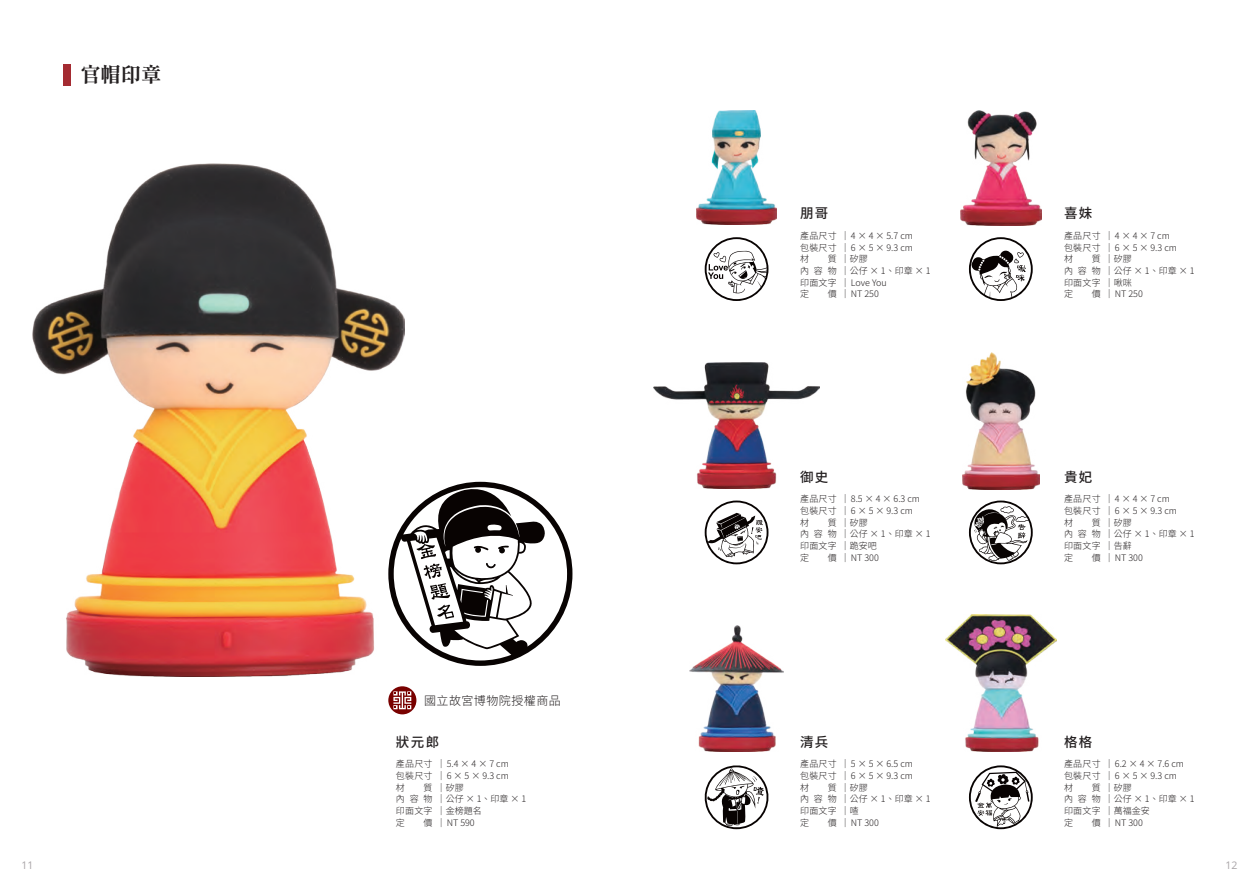
<style>
.page{position:relative;width:1259px;height:893px;background:#fff}
.page>*{position:absolute;margin:0;border:0;box-sizing:border-box;transform-origin:0 0}
.t1{font:20.25px "Gen Ryu Min TW B";color:#231f20}
.t2{font:500 13.5px "Noto Sans CJ Ktc";letter-spacing:.1em;color:#231f20}
.t3{font:300 12px "Noto Sans CJ Ktc";letter-spacing:.04em;color:#231f20}
.t4{font:10.5px "Open Sans";color:#a8a4a7}
.t5{font:300 9px/11.7px "Noto Sans CJ Ktc";color:#231f20}
.t6{font:300 9px/11.7px "Noto Sans CJ Ktc";letter-spacing:.02em;color:#231f20;text-align:justify}
</style>
<div class="page">
<div style="left:64px;top:64px;width:7px;height:21px;background:#a42b32"></div>
<svg style="left:388px;top:686px;width:28px;height:28px"></svg>
<img style="left:32px;top:164px;width:372px;height:512px">
<svg style="left:388px;top:480px;width:184px;height:186px"></svg>
<svg style="left:704px;top:237px;width:64px;height:64px"></svg>
<svg style="left:969px;top:237px;width:63px;height:64px"></svg>
<svg style="left:704px;top:501px;width:64px;height:63px"></svg>
<svg style="left:969px;top:501px;width:63px;height:63px"></svg>
<svg style="left:704px;top:765px;width:65px;height:64px"></svg>
<svg style="left:969px;top:765px;width:63px;height:64px"></svg>
<img style="left:697px;top:111px;width:79px;height:114px">
<img style="left:960px;top:111px;width:81px;height:114px">
<img style="left:962px;top:353px;width:77px;height:136px">
<img style="left:653px;top:362px;width:166px;height:126px">
<img style="left:689px;top:626px;width:94px;height:126px">
<img style="left:945px;top:614px;width:111px;height:138px">
<h1 class="t1" style="left:80px;top:63px;width:82px">官帽印章</h1>
<p class="t4" style="left:21px;top:858px;width:14px">11</p>
<h3 class="t3" style="left:424px;top:693px;width:138px">國立故宮博物院授權商品</h3>
<h2 class="t2" style="left:396px;top:734px;width:45px">狀元郎</h2>
<p class="t5" style="left:437px;top:758px;width:91px">│5.4 × 4 × 7 cm<br>│6 × 5 × 9.3 cm<br>│矽膠<br>│公仔 × 1、印章 × 1 │金榜題名<br>│NT 590</p>
<p class="t6" style="left:396px;top:758px;width:38px">產品尺寸包裝尺寸材</p>
<p class="t6" style="left:396px;top:782px;width:38px;text-indent:28px">質內容物印面文字定</p>
<p class="t6" style="left:423px;top:817px;width:10px">價</p>
<h2 class="t2" style="left:800px;top:206px;width:30px">朋哥</h2>
<h2 class="t2" style="left:1064px;top:206px;width:30px">喜妹</h2>
<p class="t6" style="left:800px;top:230px;width:38px">產品尺寸包裝尺寸材</p>
<p class="t6" style="left:800px;top:253px;width:38px;text-indent:28px">質內容物印面文字定</p>
<p class="t6" style="left:827px;top:288px;width:10px">價</p>
<p class="t5" style="left:841px;top:230px;width:91px">│4 × 4 × 5.7 cm<br>│6 × 5 × 9.3 cm<br>│矽膠<br>│公仔 × 1、印章 × 1 │Love You<br>│NT 250</p>
<p class="t6" style="left:1064px;top:230px;width:38px">產品尺寸包裝尺寸材</p>
<p class="t6" style="left:1064px;top:253px;width:38px;text-indent:28px">質內容物印面文字定</p>
<p class="t6" style="left:1091px;top:288px;width:10px">價</p>
<p class="t5" style="left:1105px;top:230px;width:91px">│4 × 4 × 7 cm<br>│6 × 5 × 9.3 cm<br>│矽膠<br>│公仔 × 1、印章 × 1 │啾咪<br>│NT 250</p>
<h2 class="t2" style="left:800px;top:469px;width:30px">御史</h2>
<h2 class="t2" style="left:1064px;top:469px;width:30px">貴妃</h2>
<p class="t6" style="left:800px;top:493px;width:38px">產品尺寸包裝尺寸材</p>
<p class="t6" style="left:800px;top:517px;width:38px;text-indent:28px">質內容物印面文字定</p>
<p class="t6" style="left:827px;top:552px;width:10px">價</p>
<p class="t5" style="left:841px;top:493px;width:91px">│8.5 × 4 × 6.3 cm │6 × 5 × 9.3 cm<br>│矽膠<br>│公仔 × 1、印章 × 1 │跪安吧<br>│NT 300</p>
<p class="t6" style="left:1064px;top:493px;width:38px">產品尺寸包裝尺寸材</p>
<p class="t6" style="left:1064px;top:517px;width:38px;text-indent:28px">質內容物印面文字定</p>
<p class="t6" style="left:1091px;top:552px;width:10px">價</p>
<p class="t5" style="left:1105px;top:493px;width:91px">│4 × 4 × 7 cm<br>│6 × 5 × 9.3 cm<br>│矽膠<br>│公仔 × 1、印章 × 1 │告辭<br>│NT 300</p>
<h2 class="t2" style="left:800px;top:734px;width:30px">清兵</h2>
<h2 class="t2" style="left:1064px;top:734px;width:30px">格格</h2>
<p class="t6" style="left:800px;top:758px;width:38px">產品尺寸包裝尺寸材</p>
<p class="t6" style="left:800px;top:782px;width:38px;text-indent:28px">質內容物印面文字定</p>
<p class="t6" style="left:827px;top:817px;width:10px">價</p>
<p class="t5" style="left:841px;top:758px;width:91px">│5 × 5 × 6.5 cm<br>│6 × 5 × 9.3 cm<br>│矽膠<br>│公仔 × 1、印章 × 1 │喳<br>│NT 300</p>
<p class="t6" style="left:1064px;top:758px;width:38px">產品尺寸包裝尺寸材</p>
<p class="t6" style="left:1064px;top:782px;width:38px;text-indent:28px">質內容物印面文字定</p>
<p class="t6" style="left:1091px;top:817px;width:10px">價</p>
<p class="t5" style="left:1105px;top:758px;width:91px">│6.2 × 4 × 7.6 cm │6 × 5 × 9.3 cm<br>│矽膠<br>│公仔 × 1、印章 × 1 │萬福金安<br>│NT 300</p>
<p class="t4" style="left:1225px;top:858px;width:14px">12</p>
</div>
